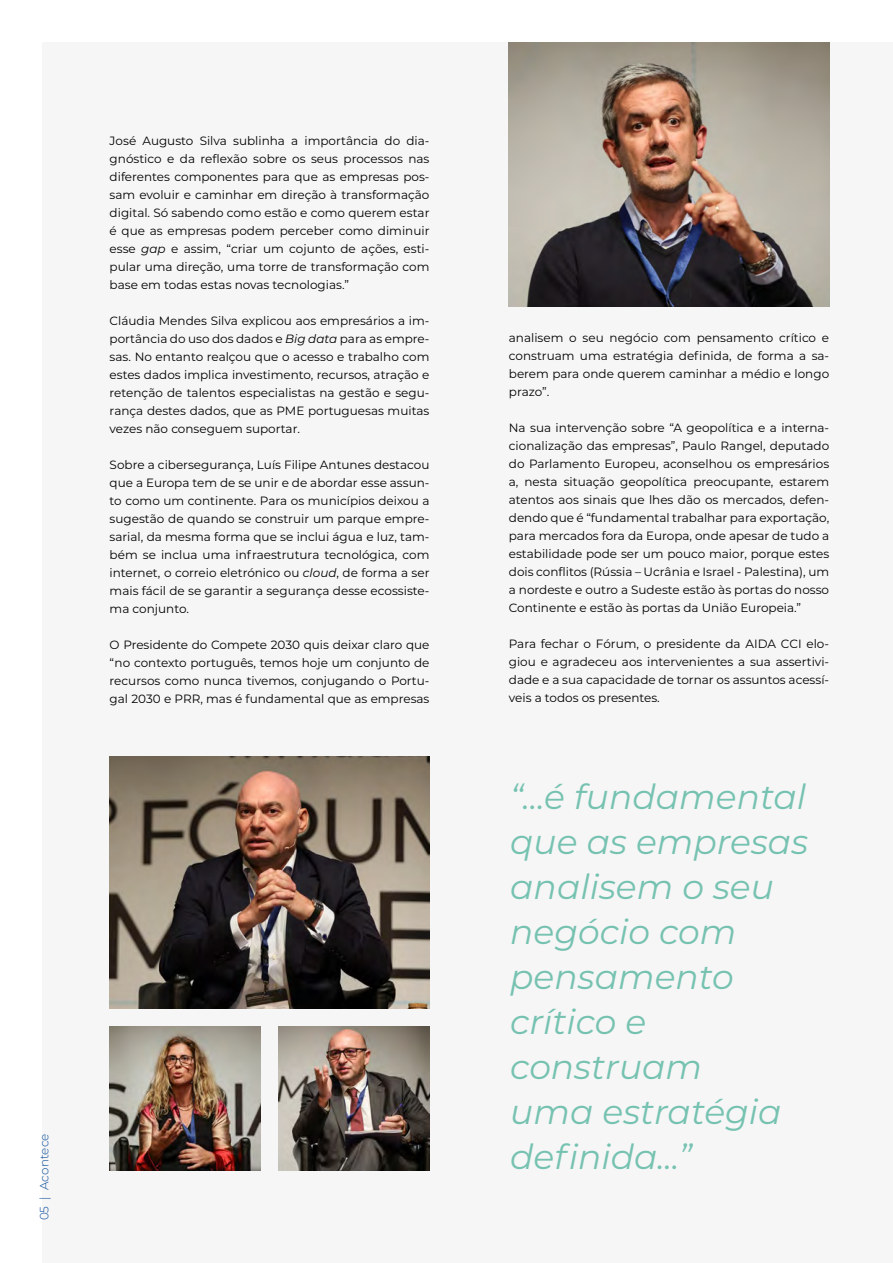
<style>
.page{position:relative;width:893px;height:1263px;background:#fff}
.page>*{position:absolute;margin:0;border:0;box-sizing:border-box;transform-origin:0 0}
.t1{font:italic 34.5px/45px "Montserrat";color:#76c2b1}
.t2{font:12px/18px "Montserrat";color:#000;text-align:justify}
.t3{font:300 12px "Montserrat";color:#0d4f9b}
.s1{font-style:italic}
</style>
<div class="page">
<div style="left:43px;top:43px;width:850px;height:1220px;background:#f6f6f6"></div>
<img style="left:109px;top:756px;width:320px;height:252px">
<img style="left:109px;top:1026px;width:151px;height:144px">
<img style="left:509px;top:43px;width:320px;height:263px">
<img style="left:278px;top:1026px;width:151px;height:144px">
<p class="t2" style="left:110px;top:131px;width:321px">José Augusto Silva sublinha a importância do dia&shy;gnóstico e da reflexão sobre os seus processos nas diferentes componentes para que as empresas pos&shy;sam evoluir e caminhar em direção à transformação digital. Só sabendo como estão e como querem estar é que as empresas podem perceber como diminuir esse <span class="s1">gap</span> e assim, “criar um cojunto de ações, esti&shy;pular uma direção, uma torre de transformação com base em todas estas novas tecnologias.”</p>
<p class="t2" style="left:110px;top:311px;width:321px">Cláudia Mendes Silva explicou aos empresários a im&shy;portância do uso dos dados e <span class="s1">Big data</span> para as empre&shy;sas. No entanto realçou que o acesso e trabalho com estes dados implica investimento, recursos, atração e retenção de talentos especialistas na gestão e segu&shy;rança destes dados, que as PME portuguesas muitas vezes não conseguem suportar.</p>
<p class="t2" style="left:110px;top:455px;width:321px">Sobre a cibersegurança, Luís Filipe Antunes destacou que a Europa tem de se unir e de abordar esse assun&shy;to como um continente. Para os municípios deixou a sugestão de quando se construir um parque empre&shy;sarial, da mesma forma que se inclui água e luz, tam&shy;bém se inclua uma infraestrutura tecnológica, com internet, o correio eletrónico ou <span class="s1">cloud</span>, de forma a ser mais fácil de se garantir a segurança desse ecossiste&shy;ma conjunto.</p>
<p class="t2" style="left:110px;top:635px;width:321px">O Presidente do Compete 2030 quis deixar claro que “no contexto português, temos hoje um conjunto de recursos como nunca tivemos, conjugando o Portu&shy;gal 2030 e PRR, mas é fundamental que as empresas</p>
<p class="t3" style="left:36px;top:1220px;width:88px;rotate:-90deg">05 | Acontece</p>
<p class="t2" style="left:509px;top:328px;width:322px">analisem o seu negócio com pensamento crítico e construam uma estratégia definida, de forma a sa&shy;berem para onde querem caminhar a médio e longo prazo”.</p>
<p class="t2" style="left:509px;top:418px;width:322px">Na sua intervenção sobre “A geopolítica e a interna&shy;cionalização das empresas”, Paulo Rangel, deputado do Parlamento Europeu, aconselhou os empresários a, nesta situação geopolítica preocupante, estarem atentos aos sinais que lhes dão os mercados, defen&shy;dendo que é “fundamental trabalhar para exportação, para mercados fora da Europa, onde apesar de tudo a estabilidade pode ser um pouco maior, porque estes dois conflitos (Rússia – Ucrânia e Israel - Palestina), um a nordeste e outro a Sudeste estão às portas do nosso Continente e estão às portas da União Europeia.”</p>
<p class="t2" style="left:509px;top:634px;width:322px">Para fechar o Fórum, o presidente da AIDA CCI elo&shy;giou e agradeceu aos intervenientes a sua assertivi&shy;dade e a sua capacidade de tornar os assuntos acessí&shy;veis a todos os presentes.</p>
<h1 class="t1" style="left:510px;top:773px;width:299px">“...é fundamental que as empresas analisem o seu negócio com pensamento crítico e construam<br>uma estratégia definida...”</h1>
</div>
